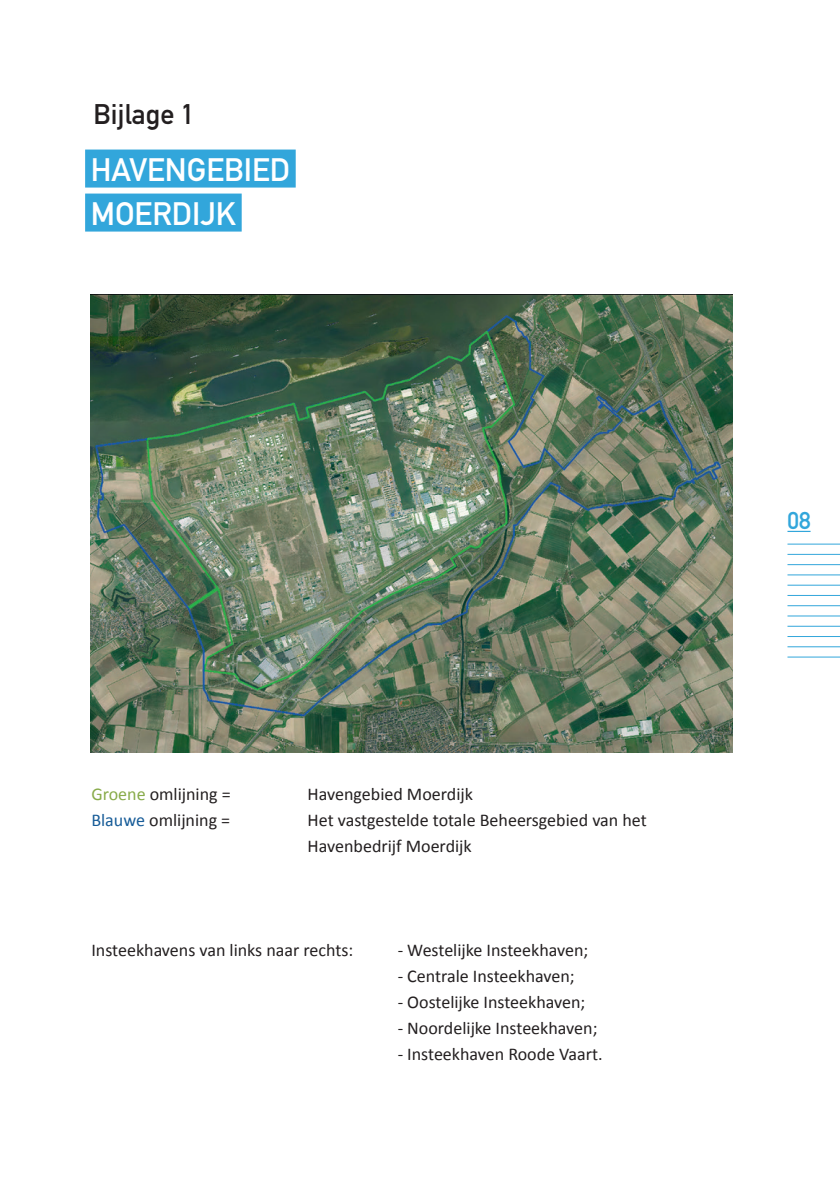
<style>
.page{position:relative;width:840px;height:1191px;background:#fff}
.page>*{position:absolute;margin:0;border:0;box-sizing:border-box;transform-origin:0 0}
.t1{font:32px/44px "DIN Mittelschrift";color:#fff}
.t2{font:28px "DIN Mittelschrift";color:#231f20}
.t3{font:24px "DIN Mittelschrift";color:#32a6db}
.t4{font:18px/26px "Calibri";color:#231f20}
.s1{color:#88ab4a}
.s2{color:#175c98}
</style>
<div class="page">
<img style="left:91px;top:295px;width:641px;height:457px">
<hr style="left:787px;top:543px;width:52px;height:1px;background:#32a6db">
<hr style="left:787px;top:554px;width:52px;height:1px;background:#32a6db">
<hr style="left:787px;top:564px;width:52px;height:1px;background:#32a6db">
<hr style="left:787px;top:574px;width:52px;height:1px;background:#32a6db">
<hr style="left:787px;top:584px;width:52px;height:1px;background:#32a6db">
<hr style="left:787px;top:595px;width:52px;height:1px;background:#32a6db">
<hr style="left:787px;top:605px;width:52px;height:1px;background:#32a6db">
<hr style="left:787px;top:615px;width:52px;height:1px;background:#32a6db">
<hr style="left:787px;top:626px;width:52px;height:1px;background:#32a6db">
<hr style="left:787px;top:636px;width:52px;height:1px;background:#32a6db">
<hr style="left:787px;top:646px;width:52px;height:1px;background:#32a6db">
<hr style="left:787px;top:656px;width:52px;height:1px;background:#32a6db">
<svg style="left:787px;top:531px;width:23px;height:1px"></svg>
<div style="left:85px;top:149px;width:210px;height:38px;background:#32a6db"></div>
<div style="left:85px;top:193px;width:156px;height:38px;background:#32a6db"></div>
<h2 class="t2" style="left:94px;top:98px;width:102px">Bijlage 1</h2>
<h1 class="t1" style="left:91px;top:147px;width:201px">HAVENGEBIED<br>MOERDIJK</h1>
<p class="t4" style="left:91px;top:781px;width:141px"><span class="s1">Groene</span> omlijning =</p>
<p class="t4" style="left:307px;top:781px;width:167px">Havengebied Moerdijk</p>
<p class="t4" style="left:91px;top:807px;width:140px"><span class="s2">Blauwe</span> omlijning =</p>
<p class="t4" style="left:307px;top:807px;width:340px">Het vastgestelde totale Beheersgebied van het<br>Havenbedrijf Moerdijk</p>
<p class="t4" style="left:91px;top:937px;width:263px">Insteekhavens van links naar rechts:</p>
<p class="t4" style="left:397px;top:937px;width:192px">- Westelijke Insteekhaven;</p>
<p class="t4" style="left:397px;top:963px;width:178px">- Centrale Insteekhaven;</p>
<p class="t4" style="left:397px;top:989px;width:189px">- Oostelijke Insteekhaven;</p>
<p class="t4" style="left:397px;top:1015px;width:201px">- Noordelijke Insteekhaven;</p>
<p class="t4" style="left:397px;top:1041px;width:206px">- Insteekhaven Roode Vaart.</p>
<h3 class="t3" style="left:787px;top:506px;width:25px">08</h3>
</div>
